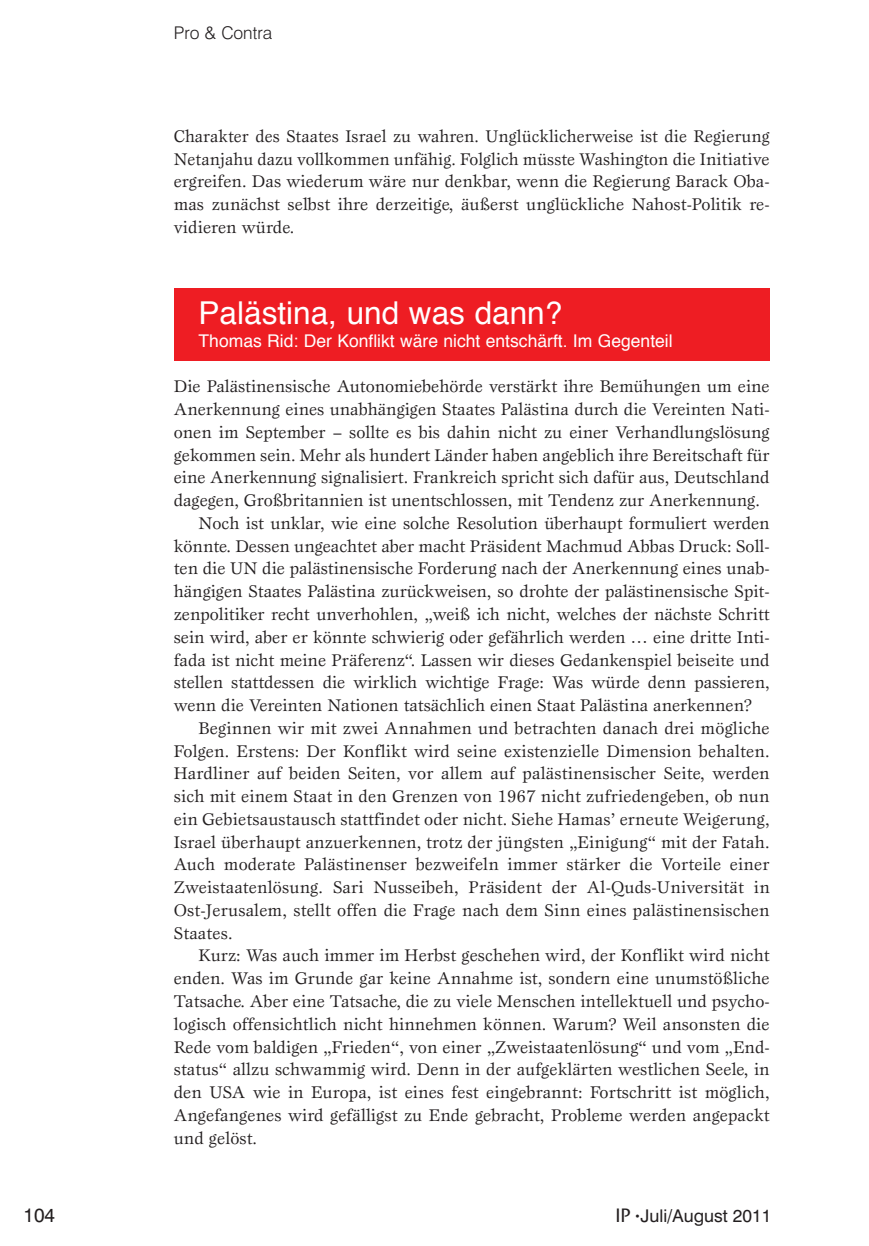
<style>
.page{position:relative;width:869px;height:1246px;background:#fff}
.page>*{position:absolute;margin:0;border:0;box-sizing:border-box;transform-origin:0 0}
.t1{font:31.5px "Helvetica";color:#fff}
.t2{font:19.25px "Swiss 721 BT";color:#231f20}
.t3{font:17.5px/22.8px "Esprit";color:#231f20;text-align:justify}
.t4{font:17.5px "Helvetica";color:#fff}
.t5{font:17.5px "Swiss 721 BT";color:#231f20}
.t6{font:300 17.5px "Swiss 721 BT";color:#231f20}
.s1{font-family:"ITC Stone Sans";font-weight:500;font-size:19.25px}
.s2{font-size:10.5px}
</style>
<div class="page">
<div style="left:174px;top:287px;width:595px;height:73px;background:#ee1d23"></div>
<p class="t6" style="left:174px;top:22px;width:100px">Pro &amp; Contra</p>
<p class="t3" style="left:174px;top:124px;width:597px">Charakter des Staates Israel zu wahren. Unglücklicherweise ist die Regierung Netanjahu dazu vollkommen unfähig. Folglich müsste Washington die Initiative ergreifen. Das wiederum wäre nur denkbar, wenn die Regierung Barack Oba&shy;mas zunächst selbst ihre derzeitige, äußerst unglückliche Nahost-Politik re&shy;vidieren würde.</p>
<h1 class="t1" style="left:198px;top:286px;width:365px">Palästina, und was dann?</h1>
<p class="t4" style="left:198px;top:325px;width:475px">Thomas Rid: Der Konflikt wäre nicht entschärft. Im Gegenteil</p>
<p class="t3" style="left:174px;top:375px;width:597px">Die Palästinensische Autonomiebehörde verstärkt ihre Bemühungen um eine</p>
<p class="t3" style="left:174px;top:397px;width:597px">Anerkennung eines unabhängigen Staates Palästina durch die Vereinten Nati-</p>
<p class="t3" style="left:174px;top:420px;width:597px">onen im September – sollte es bis dahin nicht zu einer Verhandlungslösung</p>
<p class="t3" style="left:174px;top:443px;width:597px">gekommen sein. Mehr als hundert Länder haben angeblich ihre Bereitschaft für</p>
<p class="t3" style="left:174px;top:466px;width:597px">eine Anerkennung signalisiert. Frankreich spricht sich dafür aus, Deutschland</p>
<p class="t3" style="left:174px;top:488px;width:587px">dagegen, Großbritannien ist unentschlossen, mit Tendenz zur Anerkennung.</p>
<p class="t3" style="left:198px;top:511px;width:572px">Noch ist unklar, wie eine solche Resolution überhaupt formuliert werden</p>
<p class="t3" style="left:174px;top:534px;width:597px">könnte. Dessen ungeachtet aber macht Präsident Machmud Abbas Druck: Soll-</p>
<p class="t3" style="left:174px;top:557px;width:597px">ten die UN die palästinensische Forderung nach der Anerkennung eines unab-</p>
<p class="t3" style="left:174px;top:579px;width:597px">hängigen Staates Palästina zurückweisen, so drohte der palästinensische Spit-</p>
<p class="t3" style="left:174px;top:602px;width:597px">zenpolitiker recht unverhohlen, „weiß ich nicht, welches der nächste Schritt</p>
<p class="t3" style="left:174px;top:625px;width:597px">sein wird, aber er könnte schwierig oder gefährlich werden … eine dritte Inti-</p>
<p class="t3" style="left:174px;top:648px;width:597px">fada ist nicht meine Präferenz“. Lassen wir dieses Gedankenspiel beiseite und</p>
<p class="t3" style="left:174px;top:670px;width:597px">stellen stattdessen die wirklich wichtige Frage: Was würde denn passieren,</p>
<p class="t3" style="left:174px;top:693px;width:579px">wenn die Vereinten Nationen tatsächlich einen Staat Palästina anerkennen?</p>
<p class="t3" style="left:198px;top:716px;width:572px">Beginnen wir mit zwei Annahmen und betrachten danach drei mögliche</p>
<p class="t3" style="left:174px;top:739px;width:597px">Folgen. Erstens: Der Konflikt wird seine existenzielle Dimension behalten.</p>
<p class="t3" style="left:174px;top:761px;width:597px">Hardliner auf beiden Seiten, vor allem auf palästinensischer Seite, werden</p>
<p class="t3" style="left:174px;top:784px;width:597px">sich mit einem Staat in den Grenzen von 1967 nicht zufriedengeben, ob nun</p>
<p class="t3" style="left:174px;top:807px;width:597px">ein Gebietsaustausch stattfindet oder nicht. Siehe Hamas’ erneute Weigerung,</p>
<p class="t3" style="left:174px;top:830px;width:597px">Israel überhaupt anzuerkennen, trotz der jüngsten „Einigung“ mit der Fatah.</p>
<p class="t3" style="left:174px;top:852px;width:597px">Auch moderate Palästinenser bezweifeln immer stärker die Vorteile einer</p>
<p class="t3" style="left:174px;top:875px;width:597px">Zweistaatenlösung. Sari Nusseibeh, Präsident der Al-Quds-Universität in</p>
<p class="t3" style="left:174px;top:898px;width:597px">Ost-Jerusalem, stellt offen die Frage nach dem Sinn eines palästinensischen</p>
<p class="t3" style="left:174px;top:921px;width:60px">Staates.</p>
<p class="t3" style="left:198px;top:943px;width:572px">Kurz: Was auch immer im Herbst geschehen wird, der Konflikt wird nicht</p>
<p class="t3" style="left:174px;top:966px;width:597px">enden. Was im Grunde gar keine Annahme ist, sondern eine unumstößliche</p>
<p class="t3" style="left:174px;top:989px;width:597px">Tatsache. Aber eine Tatsache, die zu viele Menschen intellektuell und psycho-</p>
<p class="t3" style="left:174px;top:1012px;width:597px">logisch offensichtlich nicht hinnehmen können. Warum? Weil ansonsten die</p>
<p class="t3" style="left:174px;top:1034px;width:597px">Rede vom baldigen „Frieden“, von einer „Zweistaatenlösung“ und vom „End-</p>
<p class="t3" style="left:174px;top:1057px;width:597px">status“ allzu schwammig wird. Denn in der aufgeklärten westlichen Seele, in</p>
<p class="t3" style="left:174px;top:1080px;width:597px">den USA wie in Europa, ist eines fest eingebrannt: Fortschritt ist möglich,</p>
<p class="t3" style="left:174px;top:1103px;width:597px">Angefangenes wird gefälligst zu Ende gebracht, Probleme werden angepackt</p>
<p class="t3" style="left:174px;top:1125px;width:85px">und gelöst.</p>
<p class="t2" style="left:23px;top:1202px;width:33px">104</p>
<p class="t5" style="left:615px;top:1204px;width:157px"><span class="s1">IP</span> <span class="s2">•</span>Juli/August 2011</p>
</div>
